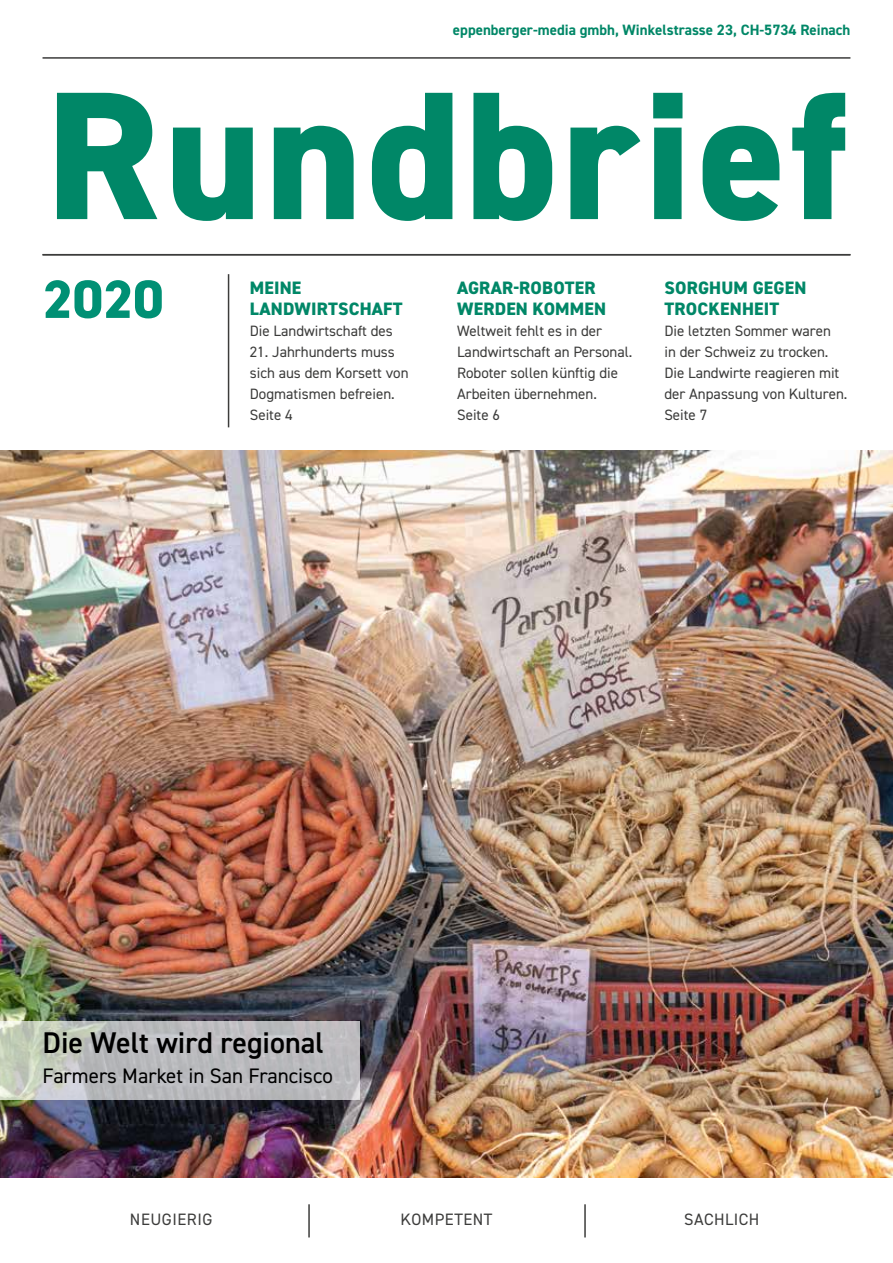
<style>
.page{position:relative;width:893px;height:1263px;background:#fff}
.page>*{position:absolute;margin:0;border:0;box-sizing:border-box;transform-origin:0 0}
.t1{font:800 183px "DIN2014";letter-spacing:.025em;color:#008767}
.t2{font:800 54px "DIN2014";color:#009074}
.t3{font:600 30px "DIN2014";color:#000}
.t4{font:21px "DIN2014";color:#000}
.t5{font:800 18px/21px "DIN2014";letter-spacing:.01em;color:#008767}
.t6{font:16.5px "DIN2014";letter-spacing:.03em;color:#3c3c3b}
.t7{font:15px/21px "DIN2014";color:#3c3c3b}
.t8{font:700 15px "DIN2014";color:#008767}
</style>
<div class="page">
<img style="left:0;top:451px;width:893px;height:727px">
<hr style="left:43px;top:57px;width:807px;height:2px;background:#3c3c3b">
<hr style="left:308px;top:1204px;width:2px;height:33px;background:#3c3c3b">
<hr style="left:584px;top:1204px;width:2px;height:33px;background:#3c3c3b">
<hr style="left:228px;top:274px;width:1px;height:153px;background:#3c3c3b">
<svg style="left:0;top:1021px;width:360px;height:78px;background:#bdbfbe"></svg>
<hr style="left:43px;top:254px;width:807px;height:1px;background:#3c3c3b">
<p class="t8" style="left:453px;top:20px;width:399px">eppenberger-media gmbh, Winkelstrasse 23, CH-5734 Reinach</p>
<h1 class="t1" style="left:46px;top:34px;width:802px">Rundbrief</h1>
<h2 class="t2" style="left:43px;top:263px;width:122px">2020</h2>
<p class="t5" style="left:250px;top:277px;width:154px">MEINE<br>LANDWIRTSCHAFT</p>
<p class="t7" style="left:250px;top:320px;width:145px">Die Landwirtschaft des</p>
<p class="t7" style="left:250px;top:341px;width:160px">21. Jahrhunderts muss sich aus dem Korsett von<br>Dogmatismen befreien.<br>Seite 4</p>
<p class="t5" style="left:457px;top:277px;width:150px">AGRAR-ROBOTER<br>WERDEN KOMMEN</p>
<p class="t7" style="left:457px;top:320px;width:177px">Weltweit fehlt es in der<br>Landwirtschaft an Personal.<br>Roboter sollen künftig die<br>Arbeiten übernehmen.<br>Seite 6</p>
<p class="t5" style="left:664px;top:277px;width:143px">SORGHUM GEGEN<br>TROCKENHEIT</p>
<p class="t7" style="left:664px;top:320px;width:185px">Die letzten Sommer waren<br>in der Schweiz zu trocken.<br>Die Landwirte reagieren mit der Anpassung von Kulturen.<br>Seite 7</p>
<h3 class="t3" style="left:43px;top:1022px;width:283px">Die Welt wird regional</h3>
<h3 class="t4" style="left:43px;top:1062px;width:292px">Farmers Market in San Francisco</h3>
<p class="t6" style="left:130px;top:1209px;width:84px">NEUGIERIG</p>
<p class="t6" style="left:401px;top:1209px;width:93px">KOMPETENT</p>
<p class="t6" style="left:684px;top:1209px;width:77px">SACHLICH</p>
</div>
